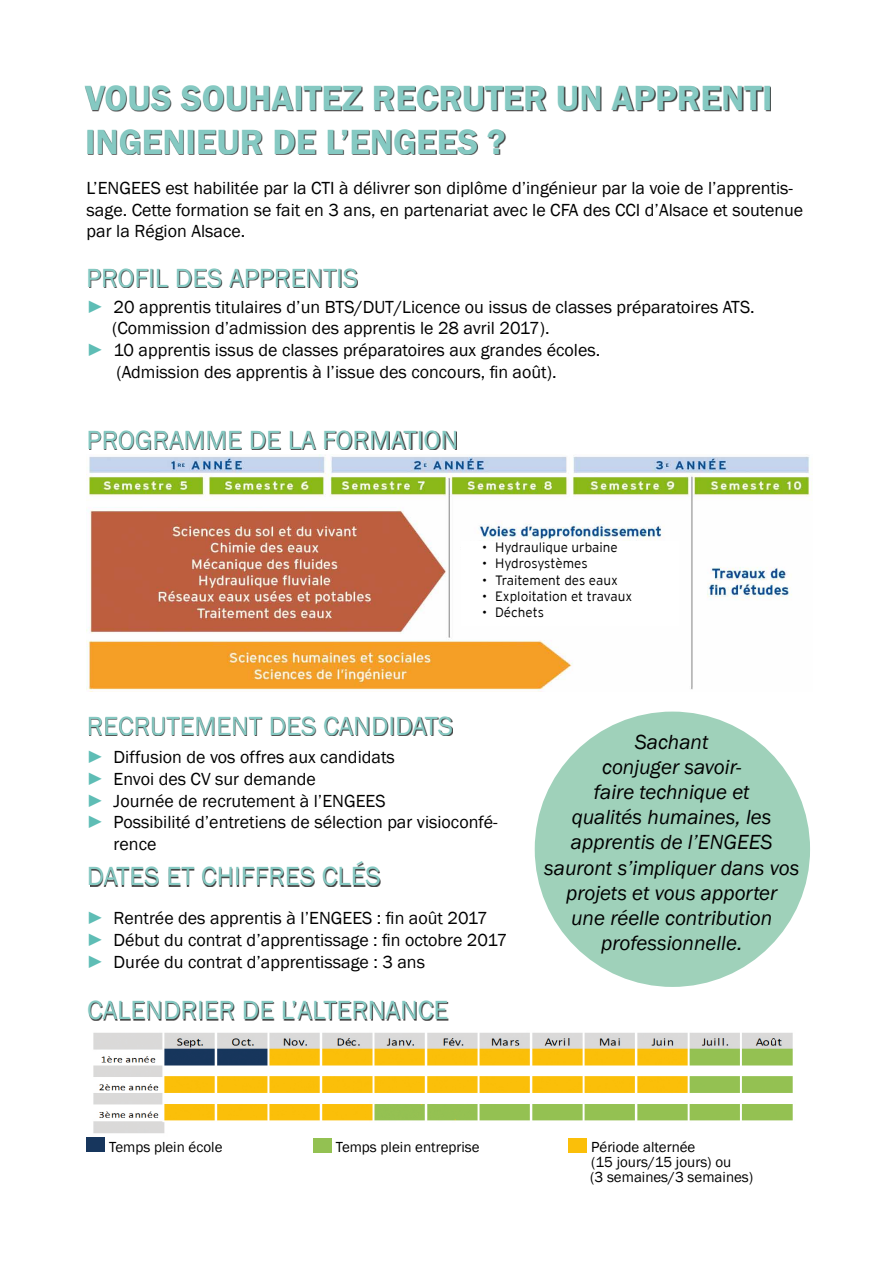
<style>
.page{position:relative;width:893px;height:1263px;background:#fff}
.page>*{position:absolute;margin:0;border:0;box-sizing:border-box;transform-origin:0 0}
.t1{font:600 36px/43.2px "Franklin Gothic";color:#85c9c2}
.t2{font:27px "Franklin Gothic";color:#85c9c2}
.t3{font:italic 21px/25.2px "Franklin Gothic";color:#000;text-align:center}
.t4{font:18px/21.6px "Franklin Gothic";color:#000}
.t5{font:15px/15px "Franklin Gothic";color:#000}
.t6{font:300 13.5px "Interstate";color:#000}
.s1{color:#5ebdb5}
</style>
<div class="page">
<div style="left:85px;top:87px;width:686px;height:68px;background:#000;opacity:.75"></div>
<div style="left:89px;top:431px;width:368px;height:19px;background:#000;opacity:.75"></div>
<div style="left:535px;top:711px;width:275px;height:276px;background:#9fd1ba;border-radius:50%"></div>
<img style="left:88px;top:455px;width:725px;height:237px">
<div style="left:86px;top:1137px;width:19px;height:15px;background:#17365d"></div>
<div style="left:568px;top:1138px;width:19px;height:15px;background:#fbbf09"></div>
<div style="left:313px;top:1138px;width:18px;height:15px;background:#93c152"></div>
<img style="left:93px;top:1032px;width:700px;height:101px">
<div style="left:89px;top:1002px;width:359px;height:18px;background:#000;opacity:.75"></div>
<div style="left:89px;top:270px;width:269px;height:18px;background:#000;opacity:.75"></div>
<div style="left:90px;top:717px;width:363px;height:19px;background:#000;opacity:.75"></div>
<div style="left:90px;top:862px;width:290px;height:25px;background:#000;opacity:.75"></div>
<div style="left:461px;top:541px;width:218px;height:85px;background:#fff"></div>
<h1 class="t1" style="left:85px;top:77px;width:689px">VOUS SOUHAITEZ RECRUTER UN APPRENTI<br>INGENIEUR DE L’ENGEES ?</h1>
<p class="t4" style="left:87px;top:178px;width:718px">L’ENGEES est habilitée par la CTI à délivrer son diplôme d’ingénieur par la voie de l’apprentis&shy;sage. Cette formation se fait en 3 ans, en partenariat avec le CFA des CCI d’Alsace et soutenue par la Région Alsace.</p>
<h2 class="t2" style="left:86px;top:261px;width:274px">PROFIL DES APPRENTIS</h2>
<p class="t4" style="left:87px;top:296px;width:670px"><span class="s1">►</span> 20 apprentis titulaires d’un BTS/DUT/Licence ou issus de classes préparatoires ATS.</p>
<p class="t4" style="left:112px;top:318px;width:439px">(Commission d’admission des apprentis le 28 avril 2017).</p>
<p class="t4" style="left:87px;top:340px;width:515px"><span class="s1">►</span> 10 apprentis issus de classes préparatoires aux grandes écoles.</p>
<p class="t4" style="left:116px;top:361px;width:442px">(Admission des apprentis à l’issue des concours, fin août).</p>
<h2 class="t2" style="left:87px;top:423px;width:373px">PROGRAMME DE LA FORMATION</h2>
<p class="t6" style="left:482px;top:540px;width:137px">• Hydraulique urbaine</p>
<p class="t6" style="left:482px;top:556px;width:107px">• Hydrosystèmes</p>
<p class="t6" style="left:482px;top:572px;width:137px">• Traitement des eaux</p>
<p class="t6" style="left:482px;top:588px;width:151px">• Exploitation et travaux</p>
<p class="t6" style="left:482px;top:605px;width:63px">• Déchets</p>
<h2 class="t2" style="left:87px;top:709px;width:368px">RECRUTEMENT DES CANDIDATS</h2>
<p class="t4" style="left:87px;top:747px;width:310px"><span class="s1">►</span> Diffusion de vos offres aux candidats</p>
<p class="t4" style="left:87px;top:769px;width:231px"><span class="s1">►</span> Envoi des CV sur demande</p>
<p class="t4" style="left:87px;top:790px;width:301px"><span class="s1">►</span> Journée de recrutement à l’ENGEES</p>
<p class="t4" style="left:87px;top:812px;width:413px"><span class="s1">►</span> Possibilité d’entretiens de sélection par visioconfé-</p>
<p class="t4" style="left:114px;top:833px;width:44px">rence</p>
<h2 class="t2" style="left:87px;top:859px;width:295px">DATES ET CHIFFRES CLÉS</h2>
<p class="t4" style="left:87px;top:908px;width:422px"><span class="s1">►</span> Rentrée des apprentis à l’ENGEES : fin août 2017 <span class="s1">►</span> Début du contrat d’apprentissage : fin octobre 2017 <span class="s1">►</span> Durée du contrat d’apprentissage : 3 ans</p>
<h2 class="t2" style="left:87px;top:993px;width:363px">CALENDRIER DE L’ALTERNANCE</h2>
<p class="t3" style="left:544px;top:729px;width:257px">Sachant<br>conjuger savoir-<br>faire technique et<br>qualités humaines, les apprentis de l’ENGEES sauront s’impliquer dans vos projets et vous apporter<br>une réelle contribution professionnelle.</p>
<p class="t5" style="left:109px;top:1139px;width:115px">Temps plein école</p>
<p class="t5" style="left:590px;top:1139px;width:165px">Période alternée<br>(15 jours/15 jours) ou<br>(3 semaines/3 semaines)</p>
<p class="t5" style="left:336px;top:1139px;width:146px">Temps plein entreprise</p>
</div>
